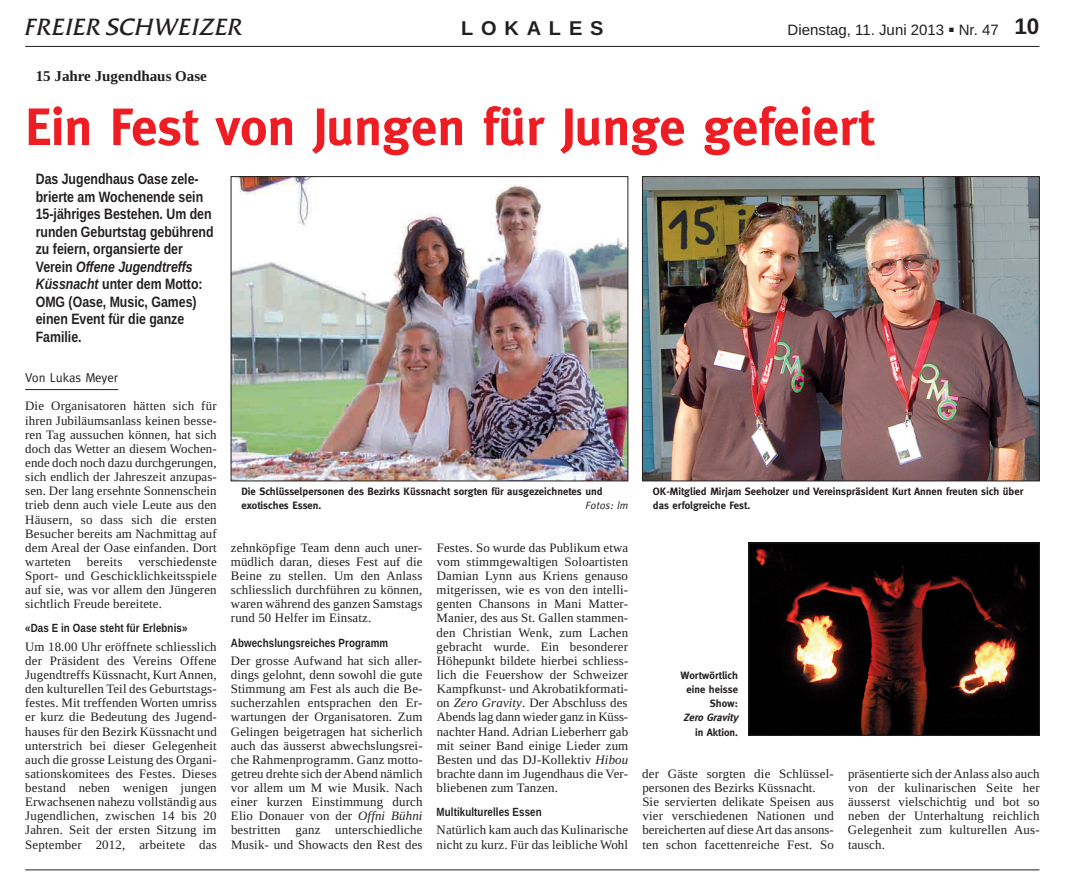
<style>
.page{position:relative;width:1069px;height:882px;background:#fff}
.page>*{position:absolute;margin:0;border:0;box-sizing:border-box;transform-origin:0 0}
.t1{font:700 52.5px "Meta";color:#ee1d23}
.t2{font:italic 24.75px "Friz Quadrata";letter-spacing:.04em;color:#231f20}
.t3{font:700 20px "Liberation Sans";letter-spacing:.39em;color:#231f20}
.t4{font:700 15px/17.5px "Liberation Sans Narrow";color:#231f20}
.t5{font:15px "Liberation Sans";color:#231f20}
.t6{font:700 15px "Liberation Serif";color:#231f20}
.t7{font:12.88px/14.1px "Liberation Serif";letter-spacing:.01em;color:#231f20;text-align:justify}
.t8{font:12.88px "Meta";color:#231f20}
.t9{font:700 11.88px "Liberation Sans Narrow";letter-spacing:.01em;color:#231f20}
.t10{font:700 10.62px/14.1px "Meta";color:#231f20}
.t11{font:italic 700 10.62px "Meta";color:#231f20}
.t12{font:italic 10.62px "Meta";color:#231f20}
.s1{font-weight:700;font-size:22.5px}
.s2{font-style:italic}
</style>
<div class="page">
<hr style="left:25px;top:46px;width:1014px;height:1px;background:#231f20">
<hr style="left:25px;top:389px;width:93px;height:1px;background:#231f20">
<hr style="left:25px;top:869px;width:1014px;height:1px;background:#231f20">
<img style="left:233px;top:178px;width:393px;height:301px">
<div style="left:231px;top:176px;width:397px;height:305px;border:1px solid #231f20"></div>
<img style="left:644px;top:178px;width:393px;height:301px">
<div style="left:642px;top:176px;width:397px;height:305px;border:1px solid #231f20"></div>
<img style="left:750px;top:544px;width:287px;height:189px">
<div style="left:748px;top:542px;width:291px;height:193px;border:1px solid #231f20"></div>
<h2 class="t2" style="left:24px;top:12px;width:217px">FREIER SCHWEIZER</h2>
<h3 class="t3" style="left:461px;top:16px;width:144px">LOKALES</h3>
<p class="t5" style="left:787px;top:21px;width:253px">Dienstag, 11. Juni 2013 ■ Nr. 47 <span class="s1">10</span></p>
<p class="t6" style="left:36px;top:67px;width:173px">15 Jahre Jugendhaus Oase</p>
<h1 class="t1" style="left:25px;top:96px;width:849px">Ein Fest von Jungen für Junge gefeiert</h1>
<p class="t4" style="left:36px;top:170px;width:179px">Das Jugendhaus Oase zele&shy;brierte am Wochenende sein<br>15-jähriges Bestehen. Um den runden Geburtstag gebührend zu feiern, organsierte der<br>Verein <span class="s2">Offene Jugendtreffs<br>Küssnacht</span> unter dem Motto:<br>OMG (Oase, Music, Games) einen Event für die ganze<br>Familie.</p>
<p class="t8" style="left:25px;top:370px;width:94px">Von Lukas Meyer</p>
<p class="t7" style="left:25px;top:399px;width:193px">Die Organisatoren hätten sich für ihren Jubiläumsanlass keinen besse&shy;ren Tag aussuchen können, hat sich doch das Wetter an diesem Wochen&shy;ende doch noch dazu durchgerungen, sich endlich der Jahreszeit anzupas&shy;sen. Der lang ersehnte Sonnenschein trieb denn auch viele Leute aus den Häusern, so dass sich die ersten Besucher bereits am Nachmittag auf dem Areal der Oase einfanden. Dort warteten bereits verschiedenste Sport- und Geschicklichkeitsspiele auf sie, was vor allem den Jüngeren sichtlich Freude bereitete.</p>
<p class="t9" style="left:25px;top:621px;width:164px">«Das E in Oase steht für Erlebnis»</p>
<p class="t7" style="left:25px;top:639px;width:193px">Um 18.00 Uhr eröffnete schliesslich der Präsident des Vereins Offene Jugendtreffs Küssnacht, Kurt Annen, den kulturellen Teil des Geburtstags&shy;festes. Mit treffenden Worten umriss er kurz die Bedeutung des Jugend&shy;hauses für den Bezirk Küssnacht und unterstrich bei dieser Gelegenheit auch die grosse Leistung des Organi&shy;sationskomitees des Festes. Dieses bestand neben wenigen jungen Erwachsenen nahezu vollständig aus Jugendlichen, zwischen 14 bis 20<br>Jahren. Seit der ersten Sitzung im September 2012, arbeitete das</p>
<p class="t10" style="left:241px;top:484px;width:362px">Die Schlüsselpersonen des Bezirks Küssnacht sorgten für ausgezeichnetes und exotisches Essen.</p>
<p class="t10" style="left:652px;top:484px;width:372px">OK-Mitglied Mirjam Seeholzer und Vereinspräsident Kurt Annen freuten sich über das erfolgreiche Fest.</p>
<p class="t12" style="left:585px;top:499px;width:44px">Fotos: lm</p>
<p class="t7" style="left:231px;top:540px;width:193px">zehnköpfige Team denn auch uner&shy;müdlich daran, dieses Fest auf die Beine zu stellen. Um den Anlass schliesslich durchführen zu können, waren während des ganzen Samstags rund 50 Helfer im Einsatz.</p>
<p class="t9" style="left:231px;top:635px;width:159px">Abwechslungsreiches Programm</p>
<p class="t7" style="left:231px;top:653px;width:193px">Der grosse Aufwand hat sich aller&shy;dings gelohnt, denn sowohl die gute Stimmung am Fest als auch die Be&shy;sucherzahlen entsprachen den Er&shy;wartungen der Organisatoren. Zum Gelingen beigetragen hat sicherlich auch das äusserst abwechslungsrei&shy;che Rahmenprogramm. Ganz motto&shy;getreu drehte sich der Abend nämlich vor allem um M wie Musik. Nach einer kurzen Einstimmung durch Elio Donauer von der <span class="s2">Offni Bühni </span>bestritten ganz unterschiedliche Musik- und Showacts den Rest des</p>
<p class="t7" style="left:436px;top:540px;width:193px">Festes. So wurde das Publikum etwa vom stimmgewaltigen Soloartisten Damian Lynn aus Kriens genauso mitgerissen, wie es von den intelli&shy;genten Chansons in Mani Matter-Manier, des aus St. Gallen stammen&shy;den Christian Wenk, zum Lachen gebracht wurde. Ein besonderer Höhepunkt bildete hierbei schliess&shy;lich die Feuershow der Schweizer Kampfkunst- und Akrobatikformati&shy;on <span class="s2">Zero Gravity</span>. Der Abschluss des Abends lag dann wieder ganz in Küss&shy;nachter Hand. Adrian Lieberherr gab mit seiner Band einige Lieder zum Besten und das DJ-Kollektiv <span class="s2">Hibou </span>brachte dann im Jugendhaus die Ver&shy;bliebenen zum Tanzen.</p>
<p class="t9" style="left:436px;top:805px;width:107px">Multikulturelles Essen</p>
<p class="t7" style="left:436px;top:822px;width:193px">Natürlich kam auch das Kulinarische nicht zu kurz. Für das leibliche Wohl</p>
<p class="t10" style="left:680px;top:668px;width:59px;text-align:right">Wortwörtlich eine heisse<br>Show:</p>
<p class="t11" style="left:683px;top:711px;width:56px">Zero Gravity</p>
<p class="t10" style="left:695px;top:724px;width:44px">in Aktion.</p>
<p class="t7" style="left:642px;top:766px;width:193px;text-align:left">der Gäste sorgten die Schlüssel&shy;personen des Bezirks Küssnacht.<br>Sie servierten delikate Speisen aus vier verschiedenen Nationen und bereicherten auf diese Art das ansons&shy;ten schon facettenreiche Fest. So</p>
<p class="t7" style="left:847px;top:766px;width:193px">präsentierte sich der Anlass also auch von der kulinarischen Seite her äusserst vielschichtig und bot so neben der Unterhaltung reichlich Gelegenheit zum kulturellen Aus&shy;tausch.</p>
</div>
